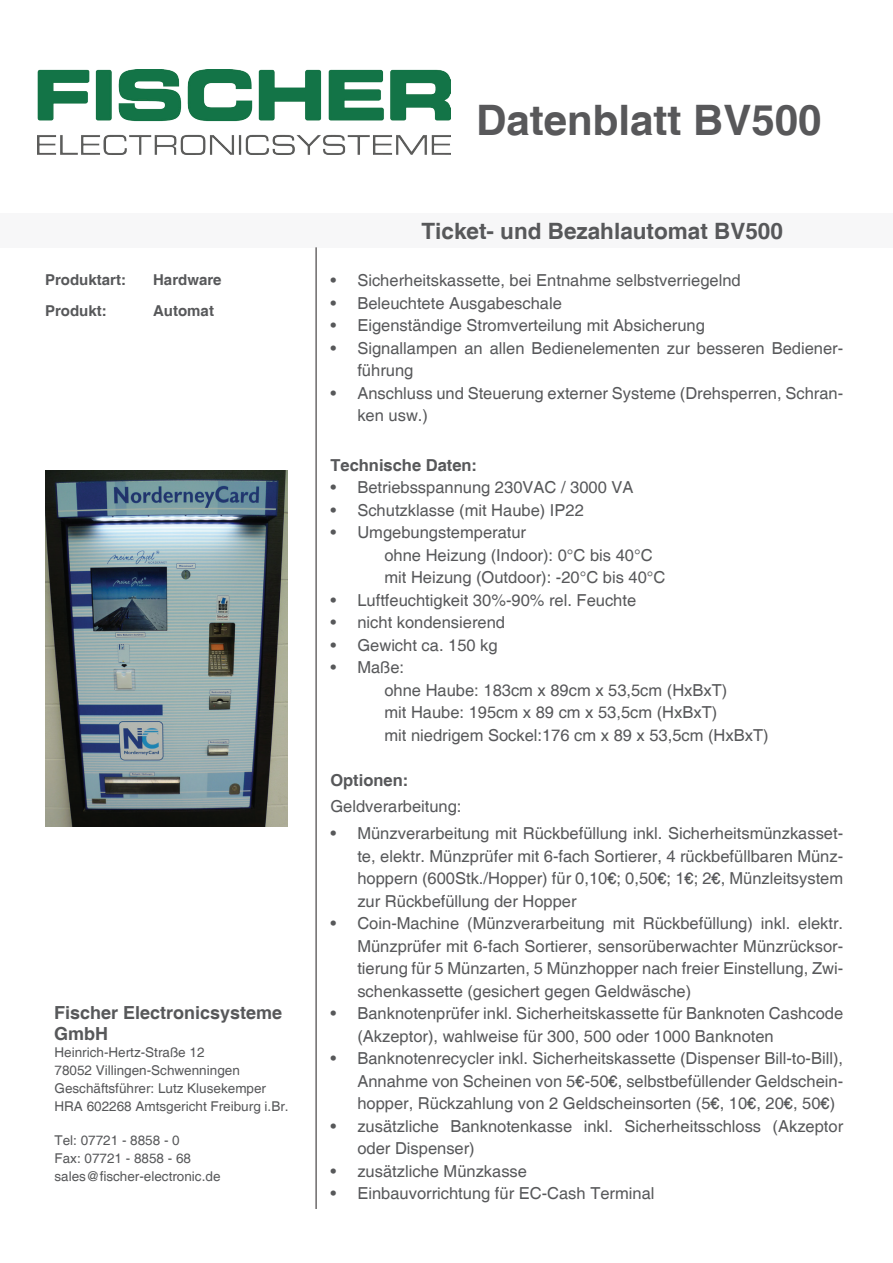
<style>
.page{position:relative;width:893px;height:1263px;background:#fff}
.page>*{position:absolute;margin:0;border:0;box-sizing:border-box;transform-origin:0 0}
.t1{font:700 42px "Helvetica";color:#58585a}
.t2{font:700 22.5px "Helvetica";color:#57585a}
.t3{font:700 18px/21.6px "Helvetica";color:#57585a}
.t4{font:16.5px/22.5px "Helvetica";color:#57585a}
.t5{font:700 16.5px "Helvetica";color:#57585a}
.t6{font:700 15px "Helvetica";color:#57585a}
.t7{font:13.5px/18px "Helvetica";color:#57585a}
</style>
<div class="page">
<div style="left:0;top:213px;width:333px;height:34px;background:#f7f7f8"></div>
<div style="left:301px;top:213px;width:592px;height:34px;background:#f7f7f8"></div>
<hr style="left:316px;top:247px;width:1px;height:962px;background:#231f20">
<img style="left:38px;top:70px;width:412px;height:84px">
<img style="left:46px;top:471px;width:241px;height:355px">
<p class="t6" style="left:45px;top:271px;width:82px">Produktart:</p>
<p class="t6" style="left:153px;top:271px;width:70px">Hardware</p>
<p class="t6" style="left:45px;top:301px;width:63px">Produkt:</p>
<p class="t6" style="left:153px;top:301px;width:62px">Automat</p>
<p class="t3" style="left:54px;top:1002px;width:230px">Fischer Electronicsysteme<br>GmbH</p>
<p class="t7" style="left:54px;top:1044px;width:236px">Heinrich-Hertz-Straße 12<br>78052 Villingen-Schwenningen Geschäftsführer: Lutz Klusekemper HRA 602268 Amtsgericht Freiburg i.Br.</p>
<p class="t7" style="left:54px;top:1132px;width:167px">Tel: 07721 - 8858 - 0<br>Fax: 07721 - 8858 - 68 sales@fischer-electronic.de</p>
<h1 class="t1" style="left:476px;top:95px;width:347px">Datenblatt BV500</h1>
<h2 class="t2" style="left:421px;top:217px;width:363px">Ticket- und Bezahlautomat BV500</h2>
<p class="t4" style="left:330px;top:270px;width:412px">• Sicherheitskassette, bei Entnahme selbstverriegelnd</p>
<p class="t4" style="left:330px;top:292px;width:233px">• Beleuchtete Ausgabeschale</p>
<p class="t4" style="left:330px;top:315px;width:376px">• Eigenständige Stromverteilung mit Absicherung</p>
<p class="t4" style="left:357px;top:337px;width:487px;text-indent:-27px">• Signallampen an allen Bedienelementen zur besseren Bediener&shy;führung</p>
<p class="t4" style="left:357px;top:382px;width:487px;text-indent:-27px">• Anschluss und Steuerung externer Systeme (Drehsperren, Schran&shy;ken usw.)</p>
<p class="t5" style="left:330px;top:455px;width:148px">Technische Daten:</p>
<p class="t4" style="left:330px;top:477px;width:305px">• Betriebsspannung 230VAC / 3000 VA</p>
<p class="t4" style="left:330px;top:499px;width:255px">• Schutzklasse (mit Haube) IP22</p>
<p class="t4" style="left:384px;top:522px;width:282px;text-indent:-54px">• Umgebungstemperatur<br>ohne Heizung (Indoor): 0°C bis 40°C mit Heizung (Outdoor): -20°C bis 40°C</p>
<p class="t4" style="left:330px;top:589px;width:307px">• Luftfeuchtigkeit 30%-90% rel. Feuchte</p>
<p class="t4" style="left:330px;top:612px;width:176px">• nicht kondensierend</p>
<p class="t4" style="left:330px;top:634px;width:169px">• Gewicht ca. 150 kg</p>
<p class="t4" style="left:384px;top:657px;width:386px;text-indent:-54px">• Maße:<br>ohne Haube: 183cm x 89cm x 53,5cm (HxBxT)<br>mit Haube: 195cm x 89 cm x 53,5cm (HxBxT)<br>mit niedrigem Sockel:176 cm x 89 x 53,5cm (HxBxT)</p>
<p class="t5" style="left:330px;top:770px;width:79px">Optionen:</p>
<p class="t4" style="left:330px;top:796px;width:133px">Geldverarbeitung:</p>
<p class="t4" style="left:357px;top:823px;width:487px;text-align:justify;text-indent:-27px">• Münzverarbeitung mit Rückbefüllung inkl. Sicherheitsmünzkasset&shy;te, elektr. Münzprüfer mit 6-fach Sortierer, 4 rückbefüllbaren Münz&shy;hoppern (600Stk./Hopper) für 0,10€; 0,50€; 1€; 2€, Münzleitsystem zur Rückbefüllung der Hopper</p>
<p class="t4" style="left:357px;top:913px;width:487px;text-align:justify;text-indent:-27px">• Coin-Machine (Münzverarbeitung mit Rückbefüllung) inkl. elektr.<br>Münzprüfer mit 6-fach Sortierer, sensorüberwachter Münzrücksor&shy;tierung für 5 Münzarten, 5 Münzhopper nach freier Einstellung, Zwi&shy;schenkassette (gesichert gegen Geldwäsche)</p>
<p class="t4" style="left:357px;top:1003px;width:487px;text-indent:-27px">• Banknotenprüfer inkl. Sicherheitskassette für Banknoten Cashcode (Akzeptor), wahlweise für 300, 500 oder 1000 Banknoten</p>
<p class="t4" style="left:357px;top:1048px;width:487px;text-align:justify;text-indent:-27px">• Banknotenrecycler inkl. Sicherheitskassette (Dispenser Bill-to-Bill), Annahme von Scheinen von 5€-50€, selbstbefüllender Geldschein&shy;hopper, Rückzahlung von 2 Geldscheinsorten (5€, 10€, 20€, 50€)</p>
<p class="t4" style="left:357px;top:1115px;width:487px;text-indent:-27px">• zusätzliche Banknotenkasse inkl. Sicherheitsschloss (Akzeptor oder Dispenser)</p>
<p class="t4" style="left:330px;top:1160px;width:198px">• zusätzliche Münzkasse</p>
<p class="t4" style="left:330px;top:1183px;width:326px">• Einbauvorrichtung für EC-Cash Terminal</p>
</div>
